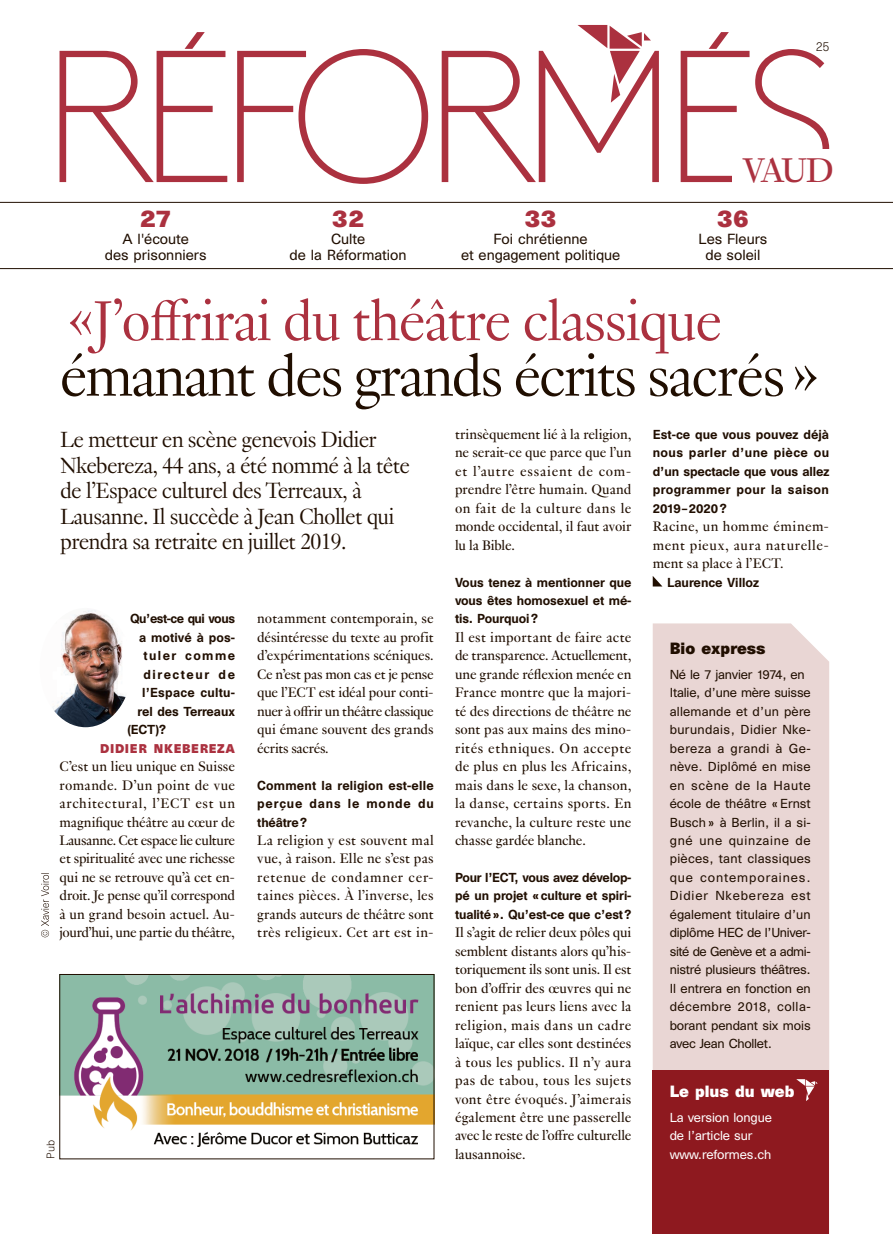
<style>
.page{position:relative;width:893px;height:1234px;background:#fff}
.page>*{position:absolute;margin:0;border:0;box-sizing:border-box;transform-origin:0 0}
.REF_Titres_indd{font:300 63px "Genath";letter-spacing:-.04em;color:#200e00}
.REF_Titres_indd-2{font:300 61.5px "Genath";letter-spacing:-.03em;color:#ab313f}
.t1{font:37.5px "Genath";color:#ab313f}
.REF_Chapeaux_indd{font:300 24px/25.5px "Genath";letter-spacing:-.03em;color:#200e00}
.REF_Texte-encadre_in{font:700 22.5px "Unica SB";letter-spacing:-.01em;color:#ab313f}
.REF_Texte{font:15px/18.5px "Genath";color:#200e00;text-align:justify}
.REF_Titre-encadre_in{font:700 15px "Unica SB";color:#fff}
.REF_Titre-encadre_in-2{font:700 15px "Unica SB";color:#200e00}
.REF_Texte-encadre_in-2{font:13.5px "Unica SB";color:#200e00}
.REF_Texte-encadre_in-3{font:12px/18.5px "Unica SB";letter-spacing:.005em;color:#200e00}
.t2{font:500 12px/18.5px "Unica SB";letter-spacing:-.005em;color:#200e00;text-align:justify}
.REF_Texte-encadre_in-4{font:12px "Unica SB";letter-spacing:-.01em;color:#fff}
.t3{font:500 12px "Unica SB";letter-spacing:-.035em;color:#200e00}
.t4{font:500 12px "Unica SB";letter-spacing:.025em;color:#200e00}
.t5{font:500 12px "Unica SB";letter-spacing:.13em;color:#200e00}
.t6{font:500 12px "Unica SB";letter-spacing:.12em;color:#200e00}
.t7{font:300 12px "Unica SB";color:#200e00}
.REF_Texte-2{font:700 11.7px "Unica SB";letter-spacing:.055em;color:#ab313f}
.REF_legendes_copyrig{font:300 10.2px "Unica SB";color:#200e00}
</style>
<div class="page">
<svg style="left:60px;top:32px;width:167px;height:150px"></svg>
<svg style="left:237px;top:49px;width:191px;height:135px"></svg>
<svg style="left:681px;top:32px;width:148px;height:151px"></svg>
<svg style="left:442px;top:25px;width:217px;height:157px"></svg>
<div style="left:733px;top:149px;width:101px;height:37px;background:#fff"></div>
<hr style="left:0;top:268px;width:893px;height:1px;background:#200e00">
<hr style="left:0;top:202px;width:893px;height:1px;background:#200e00">
<div style="left:653px;top:623px;width:176px;height:447px;background:#e9d6d4"></div>
<svg style="left:653px;top:576px;width:9px;height:10px"></svg>
<img style="left:62px;top:976px;width:370px;height:171px">
<div style="left:60px;top:974px;width:374px;height:184px;border:1px solid #200e00"></div>
<img style="left:53px;top:610px;width:73px;height:117px">
<div style="left:653px;top:1070px;width:176px;height:163px;background:#8e191f"></div>
<svg style="left:796px;top:1079px;width:22px;height:21px"></svg>
<svg style="left:41px;top:873px;width:8px;height:64px"></svg>
<p class="t7" style="left:816px;top:39px;width:15px">25</p>
<p class="t1" style="left:743px;top:144px;width:92px">VAUD</p>
<p class="REF_Texte-encadre_in" style="left:717px;top:205px;width:34px">36</p>
<p class="REF_Texte-encadre_in-2" style="left:699px;top:230px;width:70px">Les Fleurs</p>
<p class="REF_Texte-encadre_in-2" style="left:705px;top:247px;width:57px">de soleil</p>
<p class="REF_Titres_indd-2" style="left:67px;top:277px;width:656px">«J’offrirai du théâtre classique</p>
<p class="REF_Titres_indd" style="left:60px;top:331px;width:761px">émanant des grands écrits sacrés »</p>
<p class="REF_Chapeaux_indd" style="left:60px;top:425px;width:318px">Le metteur en scène genevois Didier</p>
<p class="REF_Chapeaux_indd" style="left:60px;top:450px;width:351px">Nkebereza, 44 ans, a été nommé à la tête</p>
<p class="REF_Chapeaux_indd" style="left:60px;top:476px;width:303px">de l’Espace culturel des Terreaux, à</p>
<p class="REF_Chapeaux_indd" style="left:60px;top:501px;width:336px">Lausanne. Il succède à Jean Chollet qui prendra sa retraite en juillet 2019.</p>
<p class="REF_Texte-encadre_in" style="left:140px;top:205px;width:33px">27</p>
<p class="REF_Texte-encadre_in-2" style="left:123px;top:230px;width:68px">A l'écoute</p>
<p class="REF_Texte-encadre_in-2" style="left:105px;top:247px;width:103px">des prisonniers</p>
<p class="REF_Texte-encadre_in" style="left:332px;top:205px;width:34px">32</p>
<p class="REF_Texte-encadre_in-2" style="left:331px;top:230px;width:36px">Culte</p>
<p class="REF_Texte-encadre_in-2" style="left:290px;top:247px;width:119px">de la Réformation</p>
<p class="REF_Texte-encadre_in" style="left:524px;top:205px;width:34px">33</p>
<p class="REF_Texte-encadre_in-2" style="left:493px;top:230px;width:96px">Foi chrétienne</p>
<p class="REF_Texte-encadre_in-2" style="left:461px;top:247px;width:161px">et engagement politique</p>
<p class="REF_Texte" style="left:455px;top:423px;width:178px">trinsèquement lié à la religion, ne serait-ce que parce que l’un et l’autre essaient de com&shy;prendre l’être humain. Quand on fait de la culture dans le monde occidental, il faut avoir lu la Bible.</p>
<p class="t2" style="left:455px;top:573px;width:178px">Vous tenez à mentionner que vous êtes homosexuel et mé&shy;tis. Pourquoi?</p>
<p class="REF_Texte" style="left:455px;top:626px;width:178px">Il est important de faire acte de transparence. Actuellement, une grande réflexion menée en France montre que la majori&shy;té des directions de théâtre ne sont pas aux mains des mino&shy;rités ethniques. On accepte de plus en plus les Africains, mais dans le sexe, la chanson, la danse, certains sports. En revanche, la culture reste une chasse gardée blanche.</p>
<p class="t2" style="left:455px;top:868px;width:178px">Pour l’ECT, vous avez dévelop&shy;pé un projet «culture et spiri&shy;tualité». Qu’est-ce que c’est?</p>
<p class="REF_Texte" style="left:455px;top:922px;width:178px">Il s’agit de relier deux pôles qui semblent distants alors qu’his&shy;toriquement ils sont unis. Il est bon d’offrir des œuvres qui ne renient pas leurs liens avec la religion, mais dans un cadre laïque, car elles sont destinées à tous les publics. Il n’y aura pas de tabou, tous les sujets vont être évoqués. J’aimerais également être une passerelle avec le reste de l’offre culturelle lausannoise.</p>
<p class="t2" style="left:653px;top:426px;width:178px">Est-ce que vous pouvez déjà nous parler d’une pièce ou d’un spectacle que vous allez programmer pour la saison 2019–2020?</p>
<p class="REF_Texte" style="left:653px;top:516px;width:178px">Racine, un homme éminem&shy;ment pieux, aura naturelle&shy;ment sa place à l’ECT.</p>
<p class="t2" style="left:667px;top:573px;width:93px">Laurence Villoz</p>
<p class="REF_Texte" style="left:257px;top:608px;width:178px">notamment contemporain, se désintéresse du texte au profit d’expérimentations scéniques.<br>Ce n’est pas mon cas et je pense que l’ECT est idéal pour conti&shy;nuer à offrir un théâtre classique qui émane souvent des grands écrits sacrés.</p>
<p class="t2" style="left:257px;top:776px;width:178px">Comment la religion est-elle perçue dans le monde du théâtre?</p>
<p class="REF_Texte" style="left:257px;top:829px;width:178px">La religion y est souvent mal vue, à raison. Elle ne s’est pas retenue de condamner cer&shy;taines pièces. À l’inverse, les grands auteurs de théâtre sont très religieux. Cet art est in-</p>
<p class="t3" style="left:130px;top:611px;width:106px">Qu’est-ce qui vous</p>
<p class="t2" style="left:139px;top:629px;width:97px">a motivé à pos-</p>
<p class="t6" style="left:144px;top:648px;width:93px">tuler comme</p>
<p class="t5" style="left:144px;top:666px;width:93px">directeur de</p>
<p class="t4" style="left:142px;top:685px;width:94px">l’Espace cultu-</p>
<p class="t2" style="left:138px;top:702px;width:99px">rel des Terreaux</p>
<p class="t2" style="left:127px;top:721px;width:41px">(ECT)?</p>
<p class="REF_Texte-2" style="left:100px;top:740px;width:137px">DIDIER NKEBEREZA</p>
<p class="REF_Texte" style="left:60px;top:756px;width:177px">C’est un lieu unique en Suisse romande. D’un point de vue architectural, l’ECT est un magnifique théâtre au cœur de Lausanne. Cet espace lie culture et spiritualité avec une richesse qui ne se retrouve qu’à cet en&shy;droit. Je pense qu’il correspond à un grand besoin actuel. Au&shy;jourd’hui, une partie du théâtre,</p>
<p class="REF_Titre-encadre_in-2" style="left:670px;top:639px;width:97px">Bio express</p>
<p class="REF_Texte-encadre_in-3" style="left:670px;top:665px;width:143px">Né le 7 janvier 1974, en<br>Italie, d’une mère suisse allemande et d’un père burundais, Didier Nke&shy;bereza a grandi à Ge&shy;nève. Diplômé en mise en scène de la Haute école de théâtre «Ernst<br>Busch» à Berlin, il a si&shy;gné une quinzaine de pièces, tant classiques que contemporaines.<br>Didier Nkebereza est également titulaire d’un diplôme HEC de l’Univer&shy;sité de Genève et a admi&shy;nistré plusieurs théâtres.<br>Il entrera en fonction en décembre 2018, colla&shy;borant pendant six mois avec Jean Chollet.</p>
<p class="REF_Titre-encadre_in" style="left:670px;top:1082px;width:126px">Le plus du web</p>
<p class="REF_Texte-encadre_in-4" style="left:670px;top:1109px;width:104px">La version longue</p>
<p class="REF_Texte-encadre_in-4" style="left:670px;top:1128px;width:84px">de l’article sur</p>
<p class="REF_Texte-encadre_in-4" style="left:670px;top:1146px;width:103px">www.reformes.ch</p>
<p class="REF_legendes_copyrig" style="left:45px;top:1158px;width:20px;rotate:-90deg">Pub</p>
</div>
